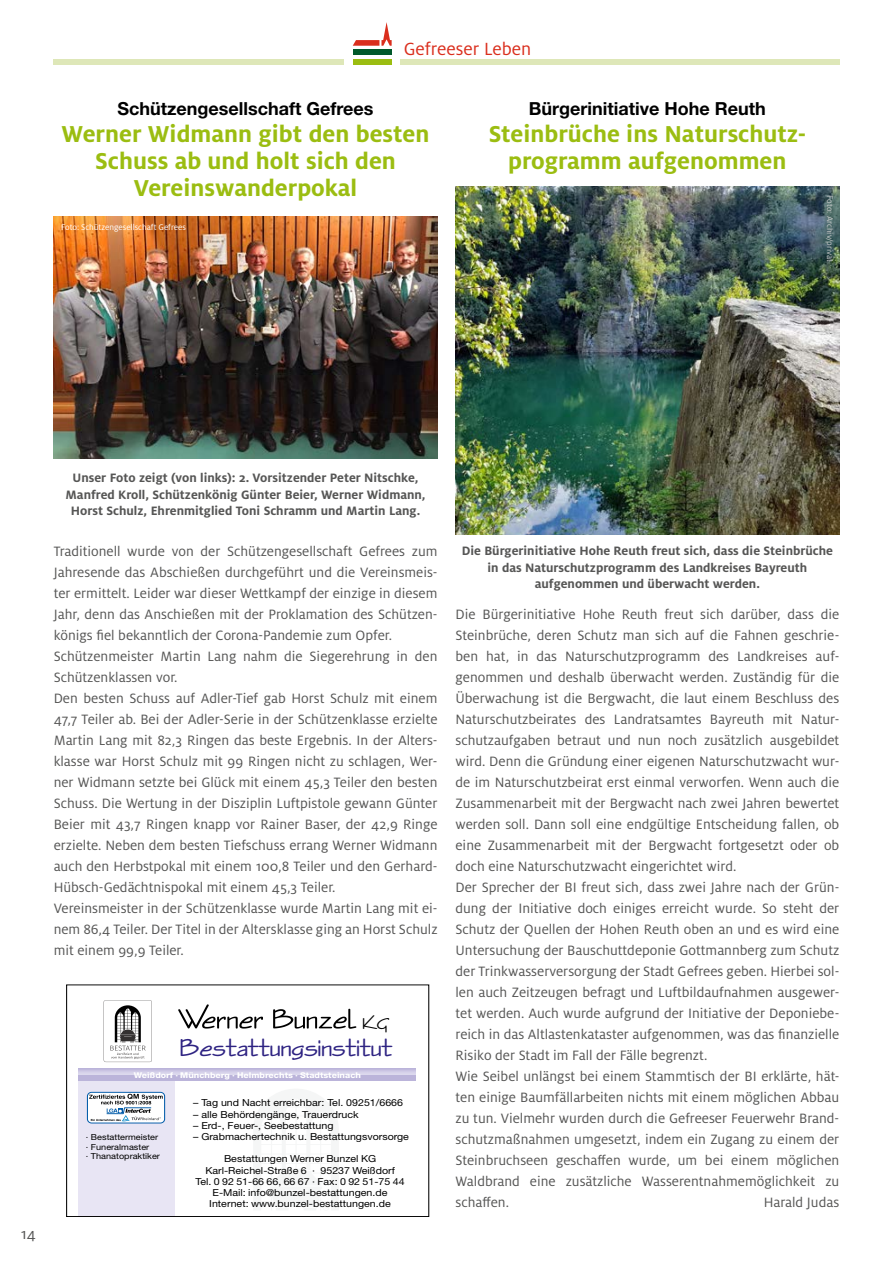
<style>
.page{position:relative;width:893px;height:1263px;background:#fff}
.page>*{position:absolute;margin:0;border:0;box-sizing:border-box;transform-origin:0 0}
.t1{font:25.65px "Enviro D";color:#2e2382;scale:1.21 1}
.t2{font:700 25.5px/27px "Milo OT";color:#9bbd11;text-align:center}
.t3{font:19.5px "Milo OT";color:#da2e1d}
.t4{font:700 18px "Helvetica Neue LT";color:#000}
.t5{font:16.5px "Milo OT";color:#565655}
.t6{font:16.5px "Enviro D";color:#000;scale:1.21 1}
.t7{font:15px/21px "Milo OT";color:#565655}
.t8{font:700 13.5px/16.5px "Milo OT";color:#565655;text-align:center}
.t9{font:9.75px/11.2px "Helvetica Neue";color:#000;text-align:center;scale:1.1 1}
.t10{font:9px "Milo OT";color:#fff}
.t11{font:9px "Milo OT";color:#c9caca}
.t12{font:8.25px/9.8px "Helvetica Neue";color:#000;scale:1.1 1}
.t13{font:800 7.95px "Helvetica Neue";color:#fff;scale:1.1 1}
</style>
<div class="page">
<div style="left:353px;top:50px;width:39px;height:5px;background:#00592a"></div>
<div style="left:353px;top:59px;width:39px;height:6px;background:#9bbd11"></div>
<svg style="left:353px;top:22px;width:39px;height:24px"></svg>
<div style="left:400px;top:59px;width:439px;height:6px;background:#dee7b8"></div>
<div style="left:54px;top:59px;width:290px;height:6px;background:#dee7b8"></div>
<img style="left:455px;top:187px;width:384px;height:348px">
<img style="left:54px;top:217px;width:383px;height:241px">
<div style="left:79px;top:1078px;width:96px;height:138px;background:#e8e5f4"></div>
<div style="left:66px;top:984px;width:363px;height:233px;border:1px solid #000"></div>
<div style="left:79px;top:1068px;width:337px;height:13px;background:#bbb4da"></div>
<svg style="left:79px;top:1070px;width:337px;height:5px"></svg>
<div style="left:87px;top:1092px;width:78px;height:31px;border:1px solid #005ba9;border-radius:4px"></div>
<svg style="left:89px;top:1094px;width:74px;height:27px;background:#c9ced2"></svg>
<svg style="left:178px;top:1004px;width:178px;height:25px"></svg>
<svg style="left:104px;top:1000px;width:48px;height:62px"></svg>
<h3 class="t3" style="left:404px;top:38px;width:129px">Gefreeser Leben</h3>
<p class="t4" style="left:118px;top:97px;width:257px">Schützengesellschaft Gefrees</p>
<h2 class="t2" style="left:62px;top:120px;width:369px">Werner Widmann gibt den besten<br>Schuss ab und holt sich den<br>Vereinswanderpokal</h2>
<p class="t10" style="left:61px;top:222px;width:127px">Foto: Schützengesellschaft Gefrees</p>
<p class="t4" style="left:529px;top:97px;width:238px">Bürgerinitiative Hohe Reuth</p>
<h2 class="t2" style="left:489px;top:120px;width:319px">Steinbrüche ins Naturschutz&shy;programm aufgenommen</h2>
<p class="t11" style="left:835px;top:195px;width:68px;rotate:90deg">Foto: Archiv/privat</p>
<p class="t8" style="left:66px;top:470px;width:362px">Unser Foto zeigt (von links): 2. Vorsitzender Peter Nitschke,<br>Manfred Kroll, Schützenkönig Günter Beier, Werner Widmann,<br>Horst Schulz, Ehrenmitglied Toni Schramm und Martin Lang.</p>
<p class="t7" style="left:54px;top:540px;width:385px">Traditionell wurde von der Schützengesellschaft Gefrees zum Jahresende das Abschießen durchgeführt und die Vereinsmeis&shy;ter ermittelt. Leider war dieser Wettkampf der einzige in diesem Jahr, denn das Anschießen mit der Proklamation des Schützen&shy;königs fiel bekanntlich der Corona-Pandemie zum Opfer.<br>Schützenmeister Martin Lang nahm die Siegerehrung in den Schützenklassen vor.<br>Den besten Schuss auf Adler-Tief gab Horst Schulz mit einem 47,7 Teiler ab. Bei der Adler-Serie in der Schützenklasse erzielte Martin Lang mit 82,3 Ringen das beste Ergebnis. In der Alters&shy;klasse war Horst Schulz mit 99 Ringen nicht zu schlagen, Wer&shy;ner Widmann setzte bei Glück mit einem 45,3 Teiler den besten Schuss. Die Wertung in der Disziplin Luftpistole gewann Günter Beier mit 43,7 Ringen knapp vor Rainer Baser, der 42,9 Ringe erzielte. Neben dem besten Tiefschuss errang Werner Widmann auch den Herbstpokal mit einem 100,8 Teiler und den Gerhard-Hübsch-Gedächtnispokal mit einem 45,3 Teiler.<br>Vereinsmeister in der Schützenklasse wurde Martin Lang mit ei&shy;nem 86,4 Teiler. Der Titel in der Altersklasse ging an Horst Schulz mit einem 99,9 Teiler.</p>
<p class="t5" style="left:21px;top:1225px;width:16px">14</p>
<p class="t6" style="left:363px;top:1014px;width:24px">KG</p>
<h1 class="t1" style="left:180px;top:1033px;width:177px">Bestattungsinstitut</h1>
<p class="t13" style="left:134px;top:1070px;width:208px">Weißdorf · Münchberg · Helmbrechts · Stadtsteinach</p>
<p class="t12" style="left:86px;top:1132px;width:69px">· Bestattermeister · Funeralmaster<br>· Thanatopraktiker</p>
<p class="t9" style="left:193px;top:1097px;width:192px">– Tag und Nacht erreichbar: Tel. 09251/6666</p>
<p class="t9" style="left:193px;top:1108px;width:152px">– alle Behördengänge, Trauerdruck</p>
<p class="t9" style="left:193px;top:1120px;width:129px">– Erd-, Feuer-, Seebestattung</p>
<p class="t9" style="left:193px;top:1131px;width:198px">– Grabmachertechnik u. Bestattungsvorsorge</p>
<p class="t9" style="left:196px;top:1153px;width:192px">Bestattungen Werner Bunzel KG Karl-Reichel-Straße 6 · 95237 Weißdorf<br>Tel. 0 92 51-66 66, 66 67 · Fax: 0 92 51-75 44<br>E-Mail: info@bunzel-bestattungen.de Internet: www.bunzel-bestattungen.de</p>
<p class="t8" style="left:462px;top:543px;width:373px">Die Bürgerinitiative Hohe Reuth freut sich, dass die Steinbrüche in das Naturschutzprogramm des Landkreises Bayreuth aufgenommen und überwacht werden.</p>
<p class="t7" style="left:455px;top:603px;width:385px">Die Bürgerinitiative Hohe Reuth freut sich darüber, dass die Steinbrüche, deren Schutz man sich auf die Fahnen geschrie&shy;ben hat, in das Naturschutzprogramm des Landkreises auf&shy;genommen und deshalb überwacht werden. Zuständig für die Überwachung ist die Bergwacht, die laut einem Beschluss des Naturschutzbeirates des Landratsamtes Bayreuth mit Natur&shy;schutzaufgaben betraut und nun noch zusätzlich ausgebildet wird. Denn die Gründung einer eigenen Naturschutzwacht wur&shy;de im Naturschutzbeirat erst einmal verworfen. Wenn auch die Zusammenarbeit mit der Bergwacht nach zwei Jahren bewertet werden soll. Dann soll eine endgültige Entscheidung fallen, ob eine Zusammenarbeit mit der Bergwacht fortgesetzt oder ob doch eine Naturschutzwacht eingerichtet wird.<br>Der Sprecher der BI freut sich, dass zwei Jahre nach der Grün&shy;dung der Initiative doch einiges erreicht wurde. So steht der Schutz der Quellen der Hohen Reuth oben an und es wird eine Untersuchung der Bauschuttdeponie Gottmannberg zum Schutz der Trinkwasserversorgung der Stadt Gefrees geben. Hierbei sol&shy;len auch Zeitzeugen befragt und Luftbildaufnahmen ausgewer&shy;tet werden. Auch wurde aufgrund der Initiative der Deponiebe&shy;reich in das Altlastenkataster aufgenommen, was das finanzielle Risiko der Stadt im Fall der Fälle begrenzt.<br>Wie Seibel unlängst bei einem Stammtisch der BI erklärte, hät&shy;ten einige Baumfällarbeiten nichts mit einem möglichen Abbau zu tun. Vielmehr wurden durch die Gefreeser Feuerwehr Brand&shy;schutzmaßnahmen umgesetzt, indem ein Zugang zu einem der Steinbruchseen geschaffen wurde, um bei einem möglichen Waldbrand eine zusätzliche Wasserentnahmemöglichkeit zu schaffen.</p>
<p class="t7" style="left:764px;top:1191px;width:77px">Harald Judas</p>
</div>
